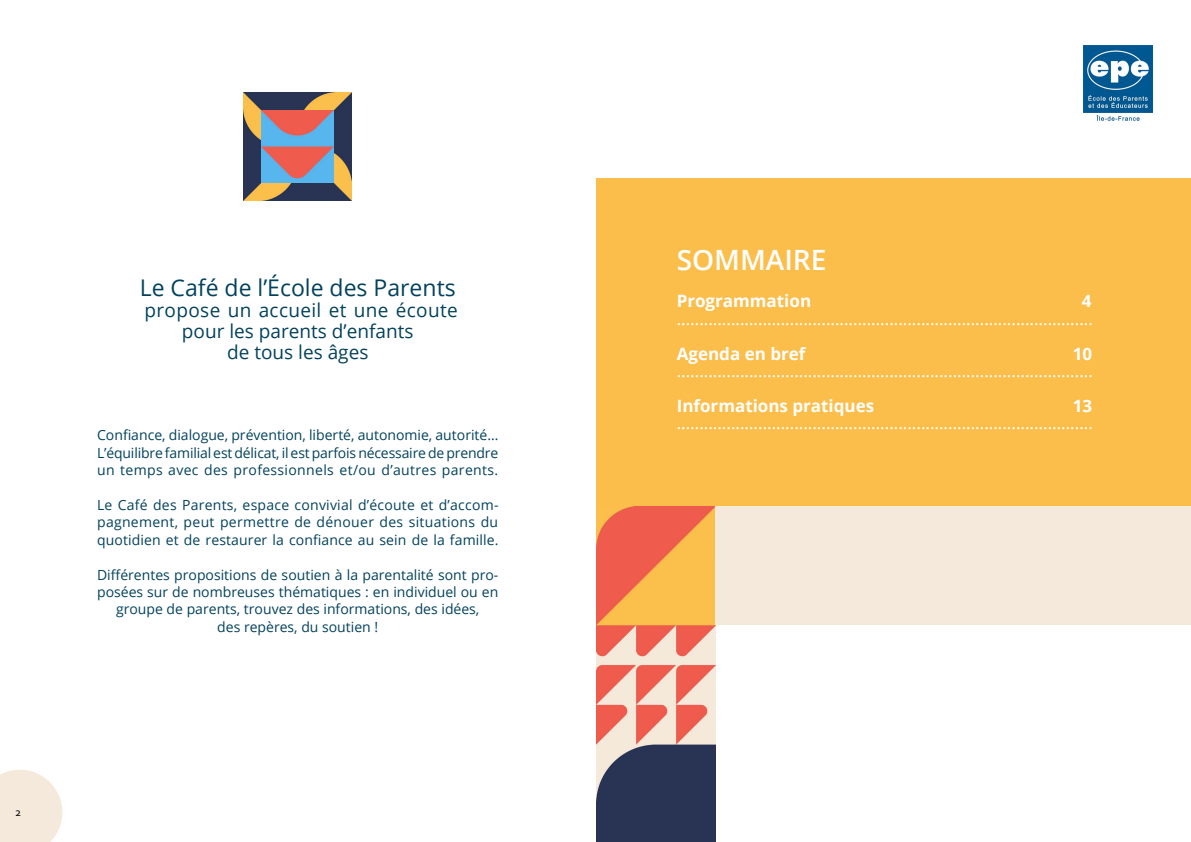
<style>
.page{position:relative;width:1191px;height:842px;background:#fff}
.page>*{position:absolute;margin:0;border:0;box-sizing:border-box;transform-origin:0 0}
.t1{font:600 28px "Open Sans";color:#fff}
.t2{font:23px "Open Sans";color:#03425c}
.t3{font:19px/21px "Open Sans";color:#03425c;text-align:center}
.t4{font:17px "Open Sans";color:#fff}
.t5{font:700 17px "Open Sans";color:#fff}
.t6{font:14px/17.4px "Open Sans";color:#03425c;text-align:justify}
.t7{font:12px "Corbel";color:#000}
</style>
<div class="page">
<svg style="left:0;top:770px;width:62px;height:72px;background:#f6ebde"></svg>
<div style="left:596px;top:179px;width:595px;height:327px;background:#fbbe4b"></div>
<img style="left:243px;top:93px;width:108px;height:108px">
<img style="left:596px;top:506px;width:119px;height:336px">
<div style="left:715px;top:506px;width:476px;height:119px;background:#f5e9db"></div>
<img style="left:1083px;top:45px;width:69px;height:76px">
<img style="left:261px;top:111px;width:72px;height:72px">
<p class="t7" style="left:15px;top:805px;width:8px">2</p>
<h2 class="t2" style="left:140px;top:272px;width:317px">Le Café de l’École des Parents</h2>
<h3 class="t3" style="left:144px;top:299px;width:315px">propose un accueil et une écoute pour les parents d’enfants<br>de tous les âges</h3>
<p class="t6" style="left:97px;top:426px;width:403px">Confiance, dialogue, prévention, liberté, autonomie, autorité… L’équilibre familial est délicat, il est parfois nécessaire de prendre un temps avec des professionnels et/ou d’autres parents.</p>
<p class="t6" style="left:97px;top:496px;width:403px">Le Café des Parents, espace convivial d’écoute et d’accom&shy;pagnement, peut permettre de dénouer des situations du quotidien et de restaurer la confiance au sein de la famille.</p>
<p class="t6" style="left:97px;top:565px;width:403px;text-align:center">Différentes propositions de soutien à la parentalité sont pro&shy;posées sur de nombreuses thématiques : en individuel ou en groupe de parents, trouvez des informations, des idées,<br>des repères, du soutien !</p>
<h1 class="t1" style="left:676px;top:240px;width:151px">SOMMAIRE</h1>
<p class="t5" style="left:676px;top:289px;width:136px">Programmation</p>
<p class="t5" style="left:1081px;top:289px;width:11px">4</p>
<p class="t4" style="left:676px;top:307px;width:418px">............................................................................................</p>
<p class="t5" style="left:676px;top:341px;width:130px">Agenda en bref</p>
<p class="t5" style="left:1073px;top:341px;width:21px">10</p>
<p class="t4" style="left:676px;top:359px;width:418px">............................................................................................</p>
<p class="t5" style="left:676px;top:394px;width:199px">Informations pratiques</p>
<p class="t5" style="left:1073px;top:394px;width:21px">13</p>
<p class="t4" style="left:676px;top:412px;width:418px">............................................................................................</p>
</div>
